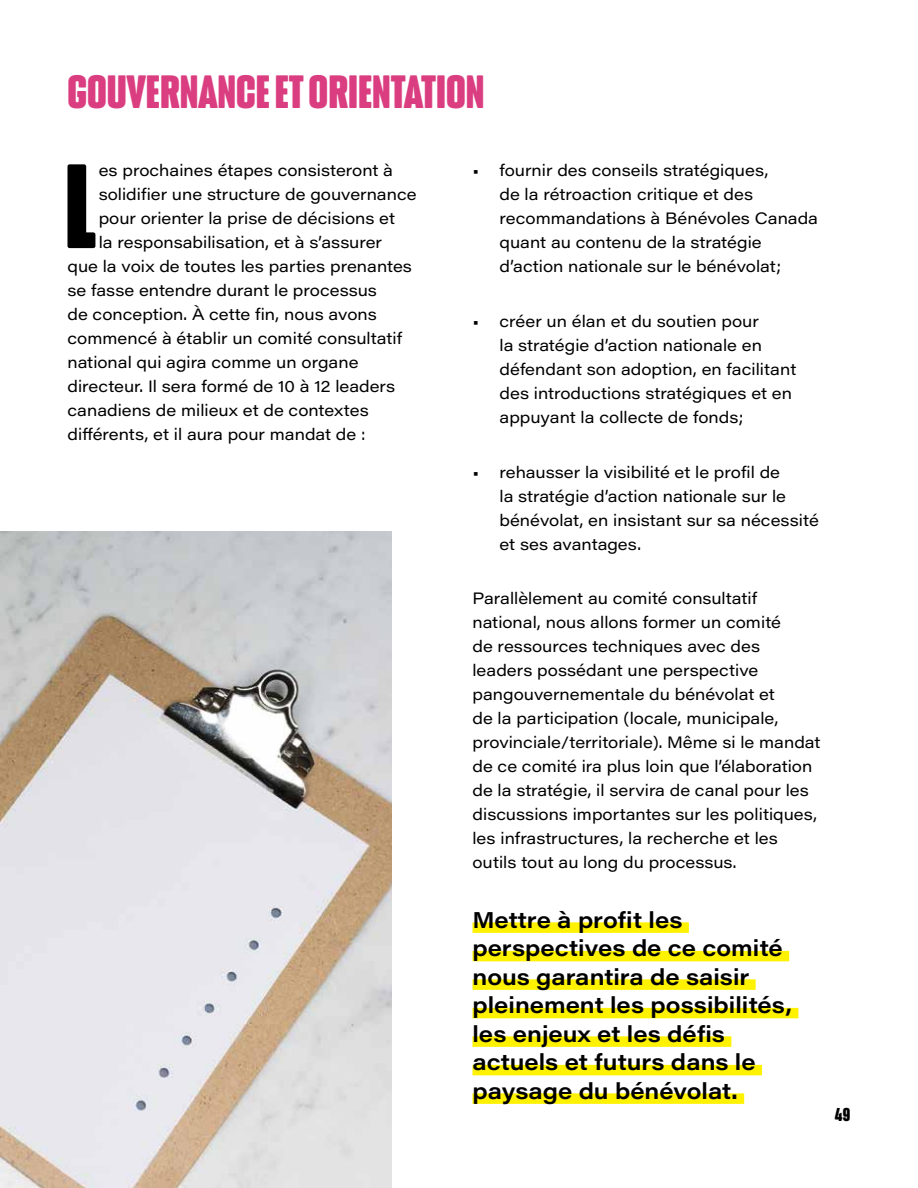
<style>
.page{position:relative;width:918px;height:1188px;background:#fff}
.page>*{position:absolute;margin:0;border:0;box-sizing:border-box;transform-origin:0 0}
.t1{font:900 115.5px "Anguita Sans";color:#000}
.t2{font:900 45px "Anguita Sans";color:#da3e80}
.t3{font:600 22.5px/28.5px "Acumin Pro Wide";color:#000}
.t4{font:900 18px "Anguita Sans";color:#000}
.t5{font:16.2px/24px "Acumin Pro Wide";color:#000}
</style>
<div class="page">
<div style="left:472px;top:922px;width:217px;height:11px;background:#fff200"></div>
<div style="left:472px;top:951px;width:317px;height:10px;background:#fff200"></div>
<div style="left:472px;top:979px;width:284px;height:11px;background:#fff200"></div>
<div style="left:472px;top:1008px;width:326px;height:10px;background:#fff200"></div>
<div style="left:472px;top:1036px;width:259px;height:11px;background:#fff200"></div>
<div style="left:472px;top:1065px;width:290px;height:10px;background:#fff200"></div>
<div style="left:472px;top:1093px;width:272px;height:11px;background:#fff200"></div>
<img style="left:0;top:531px;width:392px;height:657px">
<h2 class="t2" style="left:68px;top:68px;width:419px">GOUVERNANCE ET ORIENTATION</h2>
<h1 class="t1" style="left:64px;top:144px;width:34px">L</h1>
<p class="t5" style="left:99px;top:158px;width:296px">es prochaines étapes consisteront à</p>
<p class="t5" style="left:99px;top:182px;width:319px">solidifier une structure de gouvernance</p>
<p class="t5" style="left:99px;top:206px;width:298px">pour orienter la prise de décisions et</p>
<p class="t5" style="left:99px;top:230px;width:285px">la responsabilisation, et à s’assurer</p>
<p class="t5" style="left:67px;top:254px;width:346px">que la voix de toutes les parties prenantes</p>
<p class="t5" style="left:67px;top:278px;width:311px">se fasse entendre durant le processus</p>
<p class="t5" style="left:67px;top:302px;width:311px">de conception. À cette fin, nous avons</p>
<p class="t5" style="left:67px;top:326px;width:336px">commencé à établir un comité consultatif</p>
<p class="t5" style="left:67px;top:350px;width:293px">national qui agira comme un organe</p>
<p class="t5" style="left:67px;top:374px;width:329px">directeur. Il sera formé de 10 à 12 leaders</p>
<p class="t5" style="left:67px;top:398px;width:303px">canadiens de milieux et de contextes</p>
<p class="t5" style="left:67px;top:422px;width:300px">différents, et il aura pour mandat de :</p>
<p class="t5" style="left:500px;top:158px;width:320px;text-indent:-27px">• fournir des conseils stratégiques,<br>de la rétroaction critique et des recommandations à Bénévoles Canada quant au contenu de la stratégie d’action nationale sur le bénévolat;</p>
<p class="t5" style="left:500px;top:308px;width:298px;text-indent:-27px">• créer un élan et du soutien pour<br>la stratégie d’action nationale en défendant son adoption, en facilitant des introductions stratégiques et en appuyant la collecte de fonds;</p>
<p class="t5" style="left:500px;top:459px;width:321px;text-indent:-27px">• rehausser la visibilité et le profil de<br>la stratégie d’action nationale sur le bénévolat, en insistant sur sa nécessité et ses avantages.</p>
<p class="t5" style="left:472px;top:586px;width:349px">Parallèlement au comité consultatif national, nous allons former un comité<br>de ressources techniques avec des leaders possédant une perspective pangouvernementale du bénévolat et<br>de la participation (locale, municipale, provinciale/territoriale). Même si le mandat de ce comité ira plus loin que l’élaboration de la stratégie, il servira de canal pour les discussions importantes sur les politiques, les infrastructures, la recherche et les outils tout au long du processus.</p>
<h3 class="t3" style="left:472px;top:904px;width:321px">Mettre à profit les perspectives de ce comité nous garantira de saisir pleinement les possibilités, les enjeux et les défis actuels et futurs dans le paysage du bénévolat.</h3>
<p class="t4" style="left:835px;top:1104px;width:17px">49</p>
</div>
